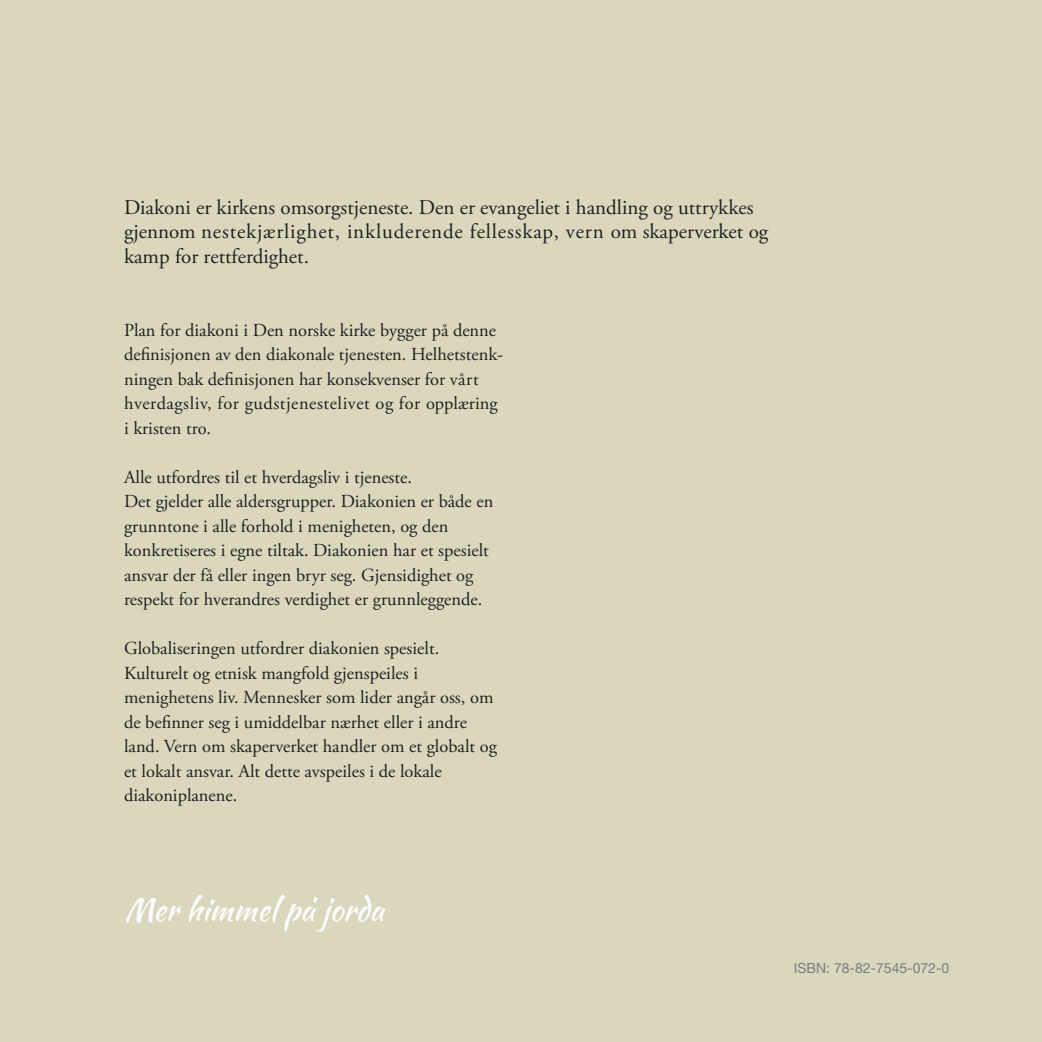
<style>
.page{position:relative;width:1042px;height:1042px;background:#dad7bd}
.page>*{position:absolute;margin:0;border:0;box-sizing:border-box;transform-origin:0 0}
.t1{font:21px/24.5px "Adobe Garamond Pro";color:#231f20}
.t2{font:18.38px/24.5px "Adobe Garamond Pro";color:#231f20}
.t3{font:14px "Helvetica Neue LT Std";color:#7b7d80}
</style>
<div class="page">
<svg style="left:126px;top:897px;width:55px;height:26px"></svg>
<svg style="left:189px;top:894px;width:196px;height:38px"></svg>
<p class="t1" style="left:124px;top:195px;width:646px">Diakoni er kirkens omsorgstjeneste. Den er evangeliet i handling og uttrykkes gjennom nestekjærlighet, inkluderende fellesskap, vern om skaperverket og kamp for rettferdighet.</p>
<p class="t2" style="left:124px;top:318px;width:380px">Plan for diakoni i Den norske kirke bygger på denne definisjonen av den diakonale tjenesten. Helhetstenk&shy;ningen bak definisjonen har konsekvenser for vårt hverdagsliv, for gudstjenestelivet og for opplæring i kristen tro.</p>
<p class="t2" style="left:124px;top:465px;width:371px">Alle utfordres til et hverdagsliv i tjeneste.<br>Det gjelder alle aldersgrupper. Diakonien er både en grunntone i alle forhold i menigheten, og den konkretiseres i egne tiltak. Diakonien har et spesielt ansvar der få eller ingen bryr seg. Gjensidighet og respekt for hverandres verdighet er grunnleggende.</p>
<p class="t2" style="left:124px;top:637px;width:374px">Globaliseringen utfordrer diakonien spesielt.<br>Kulturelt og etnisk mangfold gjenspeiles i menighetens liv. Mennesker som lider angår oss, om de befinner seg i umiddelbar nærhet eller i andre land. Vern om skaperverket handler om et globalt og et lokalt ansvar. Alt dette avspeiles i de lokale diakoniplanene.</p>
<p class="t3" style="left:794px;top:959px;width:157px">ISBN: 78-82-7545-072-0</p>
</div>
